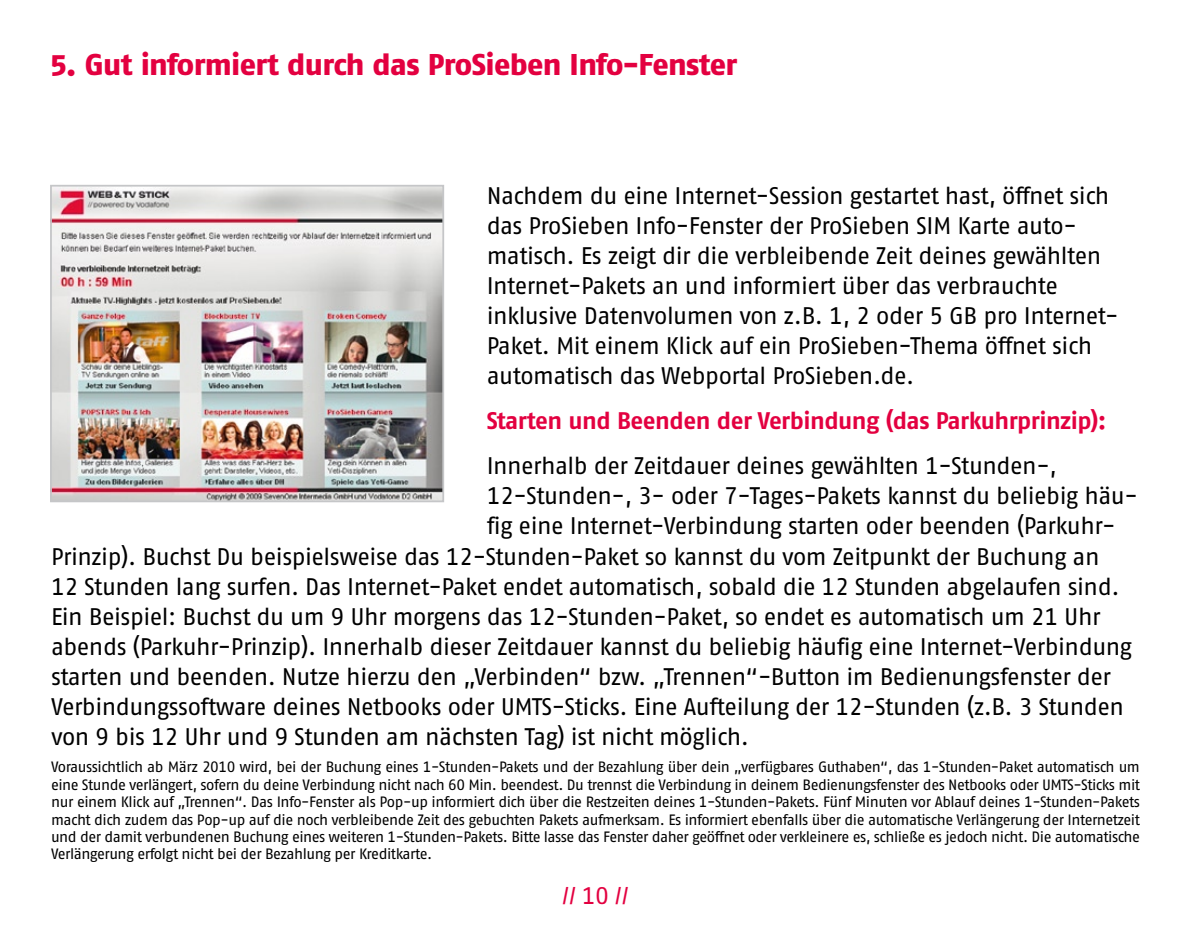
<style>
.page{position:relative;width:1191px;height:936px;background:#fff}
.page>*{position:absolute;margin:0;border:0;box-sizing:border-box;transform-origin:0 0}
.t1{font:30px "Fago No Exb Lf";letter-spacing:-.02em;color:#e30040}
.t2{font:24px/30px "Fago No Regular Tf";letter-spacing:-.025em;color:#000}
.t3{font:24px "Fago No Bold Lf";letter-spacing:-.025em;color:#e30040}
.t4{font:24px "Fago No Regular Tf";color:#e30040}
.t5{font:15px/17.4px "Fago No Regular Tf";letter-spacing:-.035em;color:#000;text-align:justify}
</style>
<div class="page">
<img style="left:53px;top:188px;width:388px;height:311px">
<div style="left:50px;top:185px;width:394px;height:317px;border:2px solid #c5c6c8"></div>
<p class="t1" style="left:50px;top:46px;width:688px">5. Gut informiert durch das ProSieben Info-Fenster</p>
<p class="t2" style="left:487px;top:181px;width:633px">Nachdem du eine Internet-Session gestartet hast, öffnet sich das ProSieben Info-Fenster der ProSieben SIM Karte auto&shy;matisch. Es zeigt dir die verbleibende Zeit deines gewählten Internet-Pakets an und informiert über das verbrauchte inklusive Datenvolumen von z.B. 1, 2 oder 5 GB pro Internet-Paket. Mit einem Klick auf ein ProSieben-Thema öffnet sich automatisch das Webportal ProSieben.de.</p>
<p class="t3" style="left:487px;top:407px;width:621px">Starten und Beenden der Verbindung (das Parkuhrprinzip):</p>
<p class="t2" style="left:487px;top:451px;width:572px">Innerhalb der Zeitdauer deines gewählten 1-Stunden-,</p>
<p class="t2" style="left:487px;top:481px;width:653px">12-Stunden-, 3- oder 7-Tages-Pakets kannst du beliebig häu-</p>
<p class="t2" style="left:487px;top:511px;width:630px">fig eine Internet-Verbindung starten oder beenden (Parkuhr-</p>
<p class="t2" style="left:51px;top:541px;width:1050px">Prinzip). Buchst Du beispielsweise das 12-Stunden-Paket so kannst du vom Zeitpunkt der Buchung an</p>
<p class="t2" style="left:51px;top:571px;width:1070px">12 Stunden lang surfen. Das Internet-Paket endet automatisch, sobald die 12 Stunden abgelaufen sind.</p>
<p class="t2" style="left:51px;top:601px;width:1051px">Ein Beispiel: Buchst du um 9 Uhr morgens das 12-Stunden-Paket, so endet es automatisch um 21 Uhr</p>
<p class="t2" style="left:51px;top:631px;width:1082px">abends (Parkuhr-Prinzip). Innerhalb dieser Zeitdauer kannst du beliebig häufig eine Internet-Verbindung</p>
<p class="t2" style="left:51px;top:661px;width:1061px">starten und beenden. Nutze hierzu den „Verbinden“ bzw. „Trennen“-Button im Bedienungsfenster der</p>
<p class="t2" style="left:51px;top:691px;width:1074px">Verbindungssoftware deines Netbooks oder UMTS-Sticks. Eine Aufteilung der 12-Stunden (z.B. 3 Stunden</p>
<p class="t2" style="left:51px;top:721px;width:699px">von 9 bis 12 Uhr und 9 Stunden am nächsten Tag) ist nicht möglich.</p>
<p class="t5" style="left:51px;top:758px;width:1090px">Voraussichtlich ab März 2010 wird, bei der Buchung eines 1-Stunden-Pakets und der Bezahlung über dein „verfügbares Guthaben“, das 1-Stunden-Paket automatisch um eine Stunde verlängert, sofern du deine Verbindung nicht nach 60 Min. beendest. Du trennst die Verbindung in deinem Bedienungsfenster des Netbooks oder UMTS-Sticks mit nur einem Klick auf „Trennen“. Das Info-Fenster als Pop-up informiert dich über die Restzeiten deines 1-Stunden-Pakets. Fünf Minuten vor Ablauf deines 1-Stunden-Pakets macht dich zudem das Pop-up auf die noch verbleibende Zeit des gebuchten Pakets aufmerksam. Es informiert ebenfalls über die automatische Verlängerung der Internetzeit und der damit verbundenen Buchung eines weiteren 1-Stunden-Pakets. Bitte lasse das Fenster daher geöffnet oder verkleinere es, schließe es jedoch nicht. Die automatische Verlängerung erfolgt nicht bei der Bezahlung per Kreditkarte.</p>
<p class="t4" style="left:561px;top:882px;width:69px">// 10 //</p>
</div>
